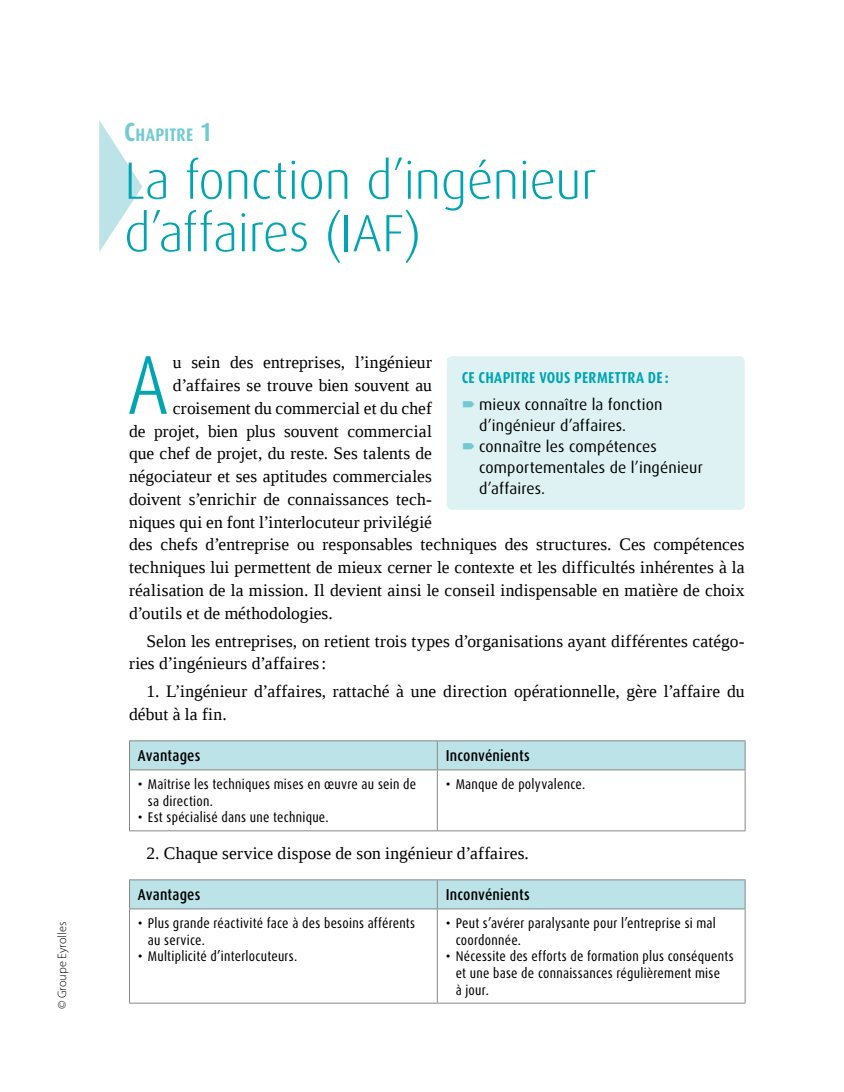
<style>
.page{position:relative;width:844px;height:1092px;background:#fff}
.page>*{position:absolute;margin:0;border:0;box-sizing:border-box;transform-origin:0 0}
.TEXTE-COURANT_Lettri{font:300 83.65px "Dax Condensed";color:#00a5b1}
.CHAP-Titre{font:300 52.5px/52.5px "Dax";letter-spacing:-.01em;color:#00a5b1}
.CHAP-Num{font:18.2px "Dax Condensed Bold SC690";letter-spacing:.02em;color:#70cad1}
.TEXTE-COURANT_Lettri-2{font:17.5px "Liberation Serif";letter-spacing:.005em;color:#000}
.TEXTE-COURANT_alinea{font:17.5px/22.8px "Liberation Serif";letter-spacing:.01em;color:#000}
.t1{font:15.75px/21px "Dax";letter-spacing:.01em;color:#000}
.t2{font:700 15.75px/26.2px "Dax Condensed";letter-spacing:.015em;color:#00a5b1}
.TABLO-courant-tetier{font:500 15.75px "Dax Condensed";letter-spacing:.01em;color:#000}
.t3{font:14px/16.6px "Dax Condensed";letter-spacing:.02em;color:#000}
.t4{font:300 12.25px "Myriad Pro";color:#000}
.s1{font-size:26.25px}
.s2{font-family:"Dax";font-weight:400;color:#000}
</style>
<div class="page">
<svg style="left:99px;top:120px;width:43px;height:132px"></svg>
<div style="left:446px;top:356px;width:298px;height:154px;background:#def2f4;border-radius:5px"></div>
<hr style="left:437px;top:770px;width:1px;height:60px;background:#868789">
<svg style="left:129px;top:740px;width:616px;height:29px;background:#badfe3"></svg>
<hr style="left:129px;top:769px;width:308px;height:1px;background:#868789">
<hr style="left:437px;top:769px;width:308px;height:1px;background:#868789">
<hr style="left:129px;top:770px;width:1px;height:60px;background:#868789">
<hr style="left:744px;top:770px;width:1px;height:60px;background:#868789">
<hr style="left:129px;top:830px;width:308px;height:1px;background:#868789">
<hr style="left:437px;top:830px;width:308px;height:1px;background:#868789">
<hr style="left:437px;top:909px;width:1px;height:93px;background:#868789">
<svg style="left:129px;top:879px;width:616px;height:29px;background:#badfe3"></svg>
<hr style="left:129px;top:908px;width:308px;height:1px;background:#868789">
<hr style="left:437px;top:908px;width:308px;height:1px;background:#868789">
<hr style="left:129px;top:909px;width:1px;height:93px;background:#868789">
<hr style="left:744px;top:909px;width:1px;height:93px;background:#868789">
<hr style="left:129px;top:1002px;width:308px;height:1px;background:#868789">
<hr style="left:437px;top:1002px;width:308px;height:1px;background:#868789">
<p class="t4" style="left:55px;top:1009px;width:89px;rotate:-90deg">© Groupe Eyrolles</p>
<p class="CHAP-Num" style="left:124px;top:125px;width:89px"><span class="s1">C</span>HAPITRE <span class="s1">1</span></p>
<p class="CHAP-Titre" style="left:124px;top:155px;width:474px">La fonction d’ingénieur d’affaires (IAF)</p>
<p class="TEXTE-COURANT_Lettri" style="left:127px;top:339px;width:43px">A</p>
<p class="TEXTE-COURANT_Lettri-2" style="left:173px;top:351px;width:260px">u sein des entreprises, l’ingénieur</p>
<p class="t2" style="left:479px;top:365px;width:191px;text-indent:-17px">CE CHAPITRE VOUS PERMETTRA DE: <span class="s2">mieux connaître la fonction</span></p>
<p class="t1" style="left:479px;top:414px;width:225px">d’ingénieur d’affaires.<br>connaître les compétences comportementales de l’ingénieur d’affaires.</p>
<p class="TEXTE-COURANT_Lettri-2" style="left:173px;top:374px;width:260px">d’affaires se trouve bien souvent au</p>
<p class="TEXTE-COURANT_Lettri-2" style="left:173px;top:396px;width:260px">croisement du commercial et du chef</p>
<p class="TEXTE-COURANT_Lettri-2" style="left:129px;top:419px;width:304px">de projet, bien plus souvent commercial</p>
<p class="TEXTE-COURANT_Lettri-2" style="left:129px;top:442px;width:304px">que chef de projet, du reste. Ses talents de</p>
<p class="TEXTE-COURANT_Lettri-2" style="left:129px;top:465px;width:304px">négociateur et ses aptitudes commerciales</p>
<p class="TEXTE-COURANT_Lettri-2" style="left:129px;top:487px;width:304px">doivent s’enrichir de connaissances tech-</p>
<p class="TEXTE-COURANT_Lettri-2" style="left:129px;top:510px;width:304px">niques qui en font l’interlocuteur privilégié</p>
<p class="TEXTE-COURANT_Lettri-2" style="left:129px;top:533px;width:617px">des chefs d’entreprise ou responsables techniques des structures. Ces compétences</p>
<p class="TEXTE-COURANT_Lettri-2" style="left:129px;top:556px;width:617px">techniques lui permettent de mieux cerner le contexte et les difficultés inhérentes à la</p>
<p class="TEXTE-COURANT_Lettri-2" style="left:129px;top:578px;width:617px">réalisation de la mission. Il devient ainsi le conseil indispensable en matière de choix</p>
<p class="TEXTE-COURANT_Lettri-2" style="left:129px;top:601px;width:205px">d’outils et de méthodologies.</p>
<p class="TEXTE-COURANT_alinea" style="left:129px;top:629px;width:617px;text-indent:18px">Selon les entreprises, on retient trois types d’organisations ayant différentes catégo&shy;ries d’ingénieurs d’affaires:</p>
<p class="TEXTE-COURANT_alinea" style="left:129px;top:680px;width:617px;text-indent:18px">1. L’ingénieur d’affaires, rattaché à une direction opérationnelle, gère l’affaire du début à la fin.</p>
<p class="TABLO-courant-tetier" style="left:138px;top:747px;width:64px">Avantages</p>
<p class="TABLO-courant-tetier" style="left:445px;top:747px;width:85px">Inconvénients</p>
<p class="t3" style="left:148px;top:776px;width:270px;text-indent:-10px">• Maîtrise les techniques mises en œuvre au sein de sa direction.</p>
<p class="t3" style="left:138px;top:809px;width:192px">• Est spécialisé dans une technique.</p>
<p class="t3" style="left:445px;top:776px;width:141px">• Manque de polyvalence.</p>
<p class="TEXTE-COURANT_alinea" style="left:146px;top:841px;width:384px">2. Chaque service dispose de son ingénieur d’affaires.</p>
<p class="TABLO-courant-tetier" style="left:138px;top:886px;width:64px">Avantages</p>
<p class="TABLO-courant-tetier" style="left:445px;top:886px;width:85px">Inconvénients</p>
<p class="t3" style="left:148px;top:915px;width:269px;text-indent:-10px">• Plus grande réactivité face à des besoins afférents au service.</p>
<p class="t3" style="left:138px;top:948px;width:161px">• Multiplicité d’interlocuteurs.</p>
<p class="t3" style="left:455px;top:915px;width:262px;text-indent:-10px">• Peut s’avérer paralysante pour l’entreprise si mal coordonnée.</p>
<p class="t3" style="left:455px;top:948px;width:279px;text-indent:-10px">• Nécessite des efforts de formation plus conséquents et une base de connaissances régulièrement mise<br>à jour.</p>
</div>
